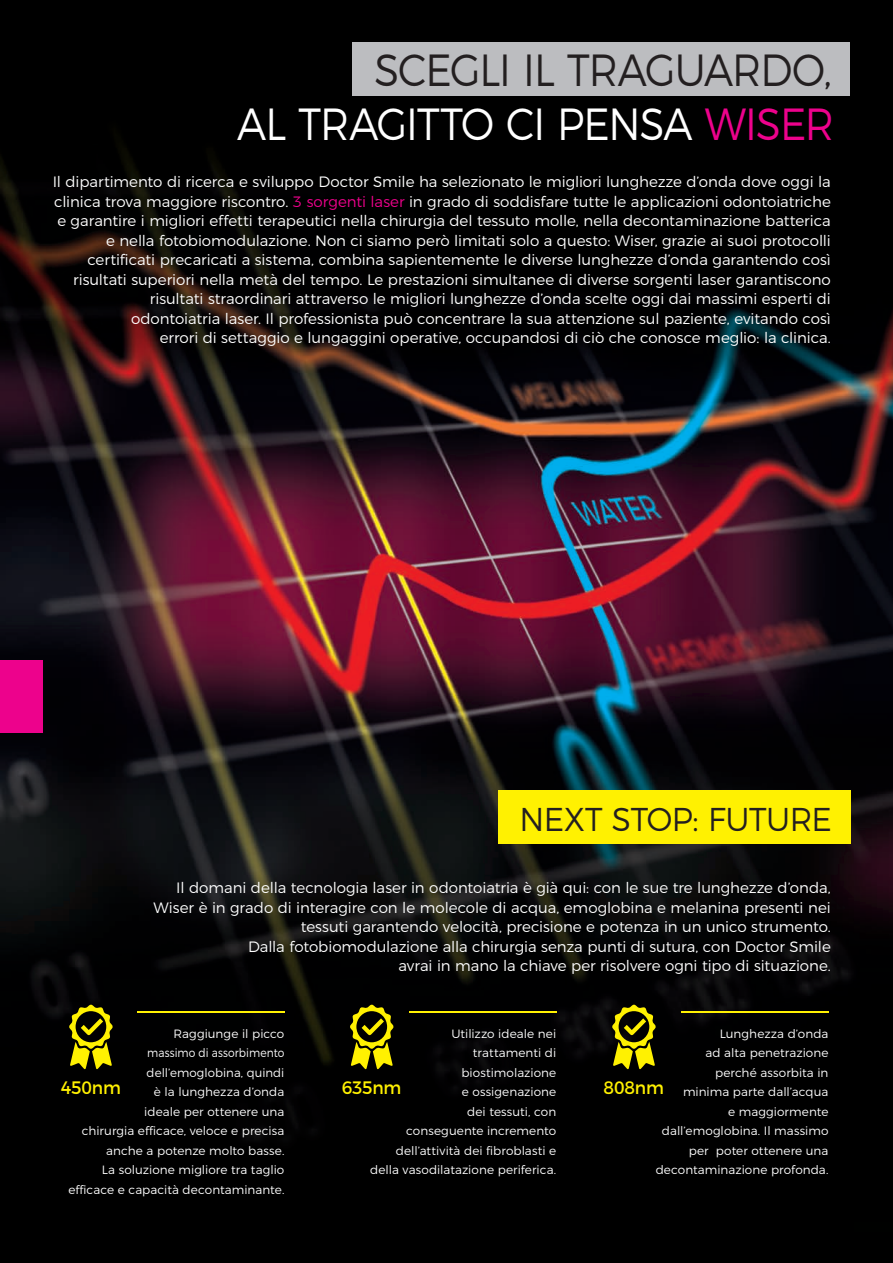
<style>
.page{position:relative;width:893px;height:1263px;background:#fff}
.page>*{position:absolute;margin:0;border:0;box-sizing:border-box;transform-origin:0 0}
.t1{font:300 45px/53.6px "Montserrat";letter-spacing:-.025em;color:#231f20;text-align:right;scale:.9 1}
.t2{font:300 33px "Montserrat";letter-spacing:-.015em;color:#231f20;scale:.95 1}
.t3{font:18px "Montserrat";letter-spacing:-.01em;color:#fff101;scale:.95 1}
.t4{font:300 15px/19.5px "Montserrat";letter-spacing:-.005em;color:#fff;text-align:right}
.t5{font:300 12px/19.5px "Montserrat";letter-spacing:.005em;color:#fff;text-align:right}
.s1{color:#fff}
.s2{color:#ed028c}
</style>
<div class="page">
<img style="left:0;top:0;width:893px;height:1263px">
<div style="left:0;top:660px;width:43px;height:72px;background:#ed028c"></div>
<div style="left:353px;top:43px;width:497px;height:53px;background:#bcbdc0"></div>
<svg style="left:69px;top:1004px;width:44px;height:65px;background:#736d00"></svg>
<svg style="left:350px;top:1004px;width:44px;height:65px;background:#736d00"></svg>
<svg style="left:612px;top:1004px;width:44px;height:65px;background:#746d01"></svg>
<div style="left:497px;top:790px;width:353px;height:54px;background:#fff101"></div>
<hr style="left:137px;top:1012px;width:148px;height:1px;background:#fff101">
<hr style="left:409px;top:1012px;width:147px;height:1px;background:#fff101">
<hr style="left:681px;top:1012px;width:148px;height:1px;background:#fff101">
<h1 class="t1" style="left:237px;top:39px;width:665px">SCEGLI IL TRAGUARDO,<br><span class="s1">AL TRAGITTO CI PENSA</span> <span class="s2">WISER</span></h1>
<p class="t4" style="left:53px;top:171px;width:779px">Il dipartimento di ricerca e sviluppo Doctor Smile ha selezionato le migliori lunghezze d’onda dove oggi la clinica trova maggiore riscontro. <span class="s2">3 sorgenti laser</span> in grado di soddisfare tutte le applicazioni odontoiatriche e garantire i migliori effetti terapeutici nella chirurgia del tessuto molle, nella decontaminazione batterica e nella fotobiomodulazione. Non ci siamo però limitati solo a questo: Wiser, grazie ai suoi protocolli certificati precaricati a sistema, combina sapientemente le diverse lunghezze d’onda garantendo così risultati superiori nella metà del tempo. Le prestazioni simultanee di diverse sorgenti laser garantiscono risultati straordinari attraverso le migliori lunghezze d’onda scelte oggi dai massimi esperti di<br>odontoiatria laser. Il professionista può concentrare la sua attenzione sul paziente, evitando così<br>errori di settaggio e lungaggini operative, occupandosi di ciò che conosce meglio: la clinica.</p>
<h2 class="t2" style="left:519px;top:793px;width:330px">NEXT STOP: FUTURE</h2>
<p class="t4" style="left:154px;top:877px;width:679px">Il domani della tecnologia laser in odontoiatria è già qui: con le sue tre lunghezze d’onda, Wiser è in grado di interagire con le molecole di acqua, emoglobina e melanina presenti nei tessuti garantendo velocità, precisione e potenza in un unico strumento.<br>Dalla fotobiomodulazione alla chirurgia senza punti di sutura, con Doctor Smile<br>avrai in mano la chiave per risolvere ogni tipo di situazione.</p>
<p class="t5" style="left:68px;top:1022px;width:217px">Raggiunge il picco<br>massimo di assorbimento dell’emoglobina, quindi<br>è la lunghezza d’onda<br>ideale per ottenere una<br>chirurgia e cace, veloce e precisa anche a potenze molto basse.<br>La soluzione migliore tra taglio<br>e cace e capacità decontaminante.</p>
<p class="t5" style="left:656px;top:1022px;width:174px">Lunghezza d’onda<br>ad alta penetrazione<br>perché assorbita in<br>minima parte dall’acqua<br>e maggiormente dall’emoglobina. Il massimo per poter ottenere una decontaminazione profonda.</p>
<p class="t5" style="left:370px;top:1022px;width:188px">Utilizzo ideale nei<br>trattamenti di<br>biostimolazione<br>e ossigenazione<br>dei tessuti, con<br>conseguente incremento dell’attività dei fibroblasti e della vasodilatazione periferica.</p>
<p class="t3" style="left:61px;top:1073px;width:65px">450nm</p>
<p class="t3" style="left:342px;top:1073px;width:64px">635nm</p>
<p class="t3" style="left:603px;top:1073px;width:65px">808nm</p>
</div>
